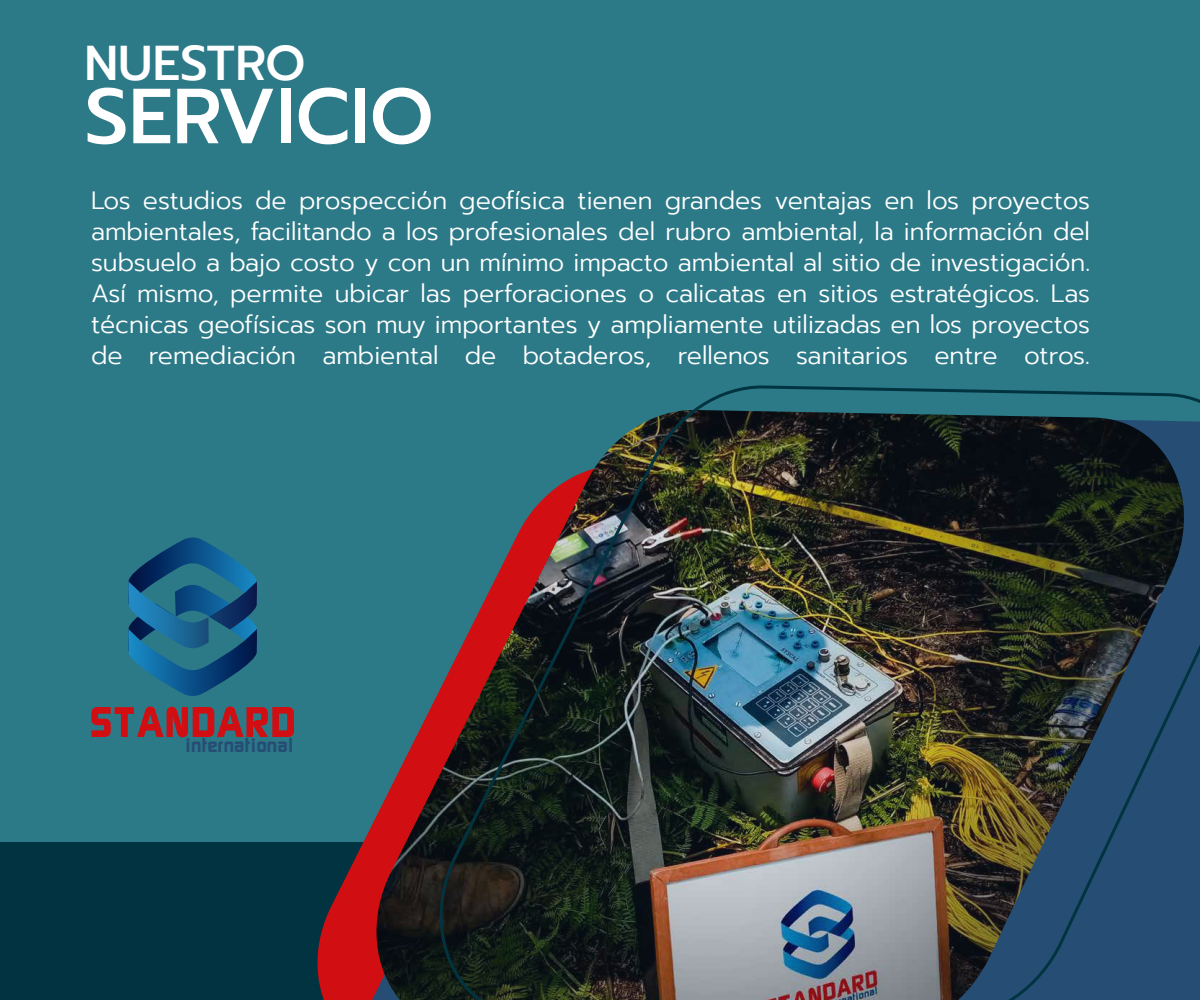
<style>
.page{position:relative;width:1200px;height:1000px;background:#fff}
.page>*{position:absolute;margin:0;border:0;box-sizing:border-box;transform-origin:0 0}
.t1{font:500 78px "Prompt";color:#fff}
.t2{font:500 48.8px "Prompt";color:#fff}
.t3{font:300 25px/31px "Prompt";color:#fff;text-align:justify}
.t4{font:800 17.7px "Sol";color:#264e75}
</style>
<div class="page">
<div style="left:0;top:842px;width:295px;height:158px;background:#023341"></div>
<div style="left:0;top:0;width:1200px;height:842px;background:#2c7987"></div>
<svg style="left:295px;top:464px;width:17px;height:536px;background:#1f6472"></svg>
<svg style="left:312px;top:412px;width:56px;height:588px;background:#41606c"></svg>
<svg style="left:377px;top:410px;width:40px;height:590px;background:#41535d"></svg>
<img style="left:417px;top:384px;width:783px;height:616px">
<svg style="left:91px;top:706px;width:203px;height:31px;background:#883c44"></svg>
<svg style="left:128px;top:537px;width:129px;height:159px;background:#1b6286"></svg>
<h2 class="t2" style="left:84px;top:28px;width:223px">NUESTRO</h2>
<h1 class="t1" style="left:84px;top:60px;width:351px">SERVICIO</h1>
<p class="t3" style="left:91px;top:185px;width:1001px">Los estudios de prospección geofísica tienen grandes ventajas en los proyectos ambientales, facilitando a los profesionales del rubro ambiental, la información del subsuelo a bajo costo y con un mínimo impacto ambiental al sitio de investigación.<br>Así mismo, permite ubicar las perforaciones o calicatas en sitios estratégicos. Las técnicas geofísicas son muy importantes y ampliamente utilizadas en los proyectos de remediación ambiental de botaderos, rellenos sanitarios entre otros.</p>
<p class="t4" style="left:185px;top:734px;width:110px">international</p>
</div>
